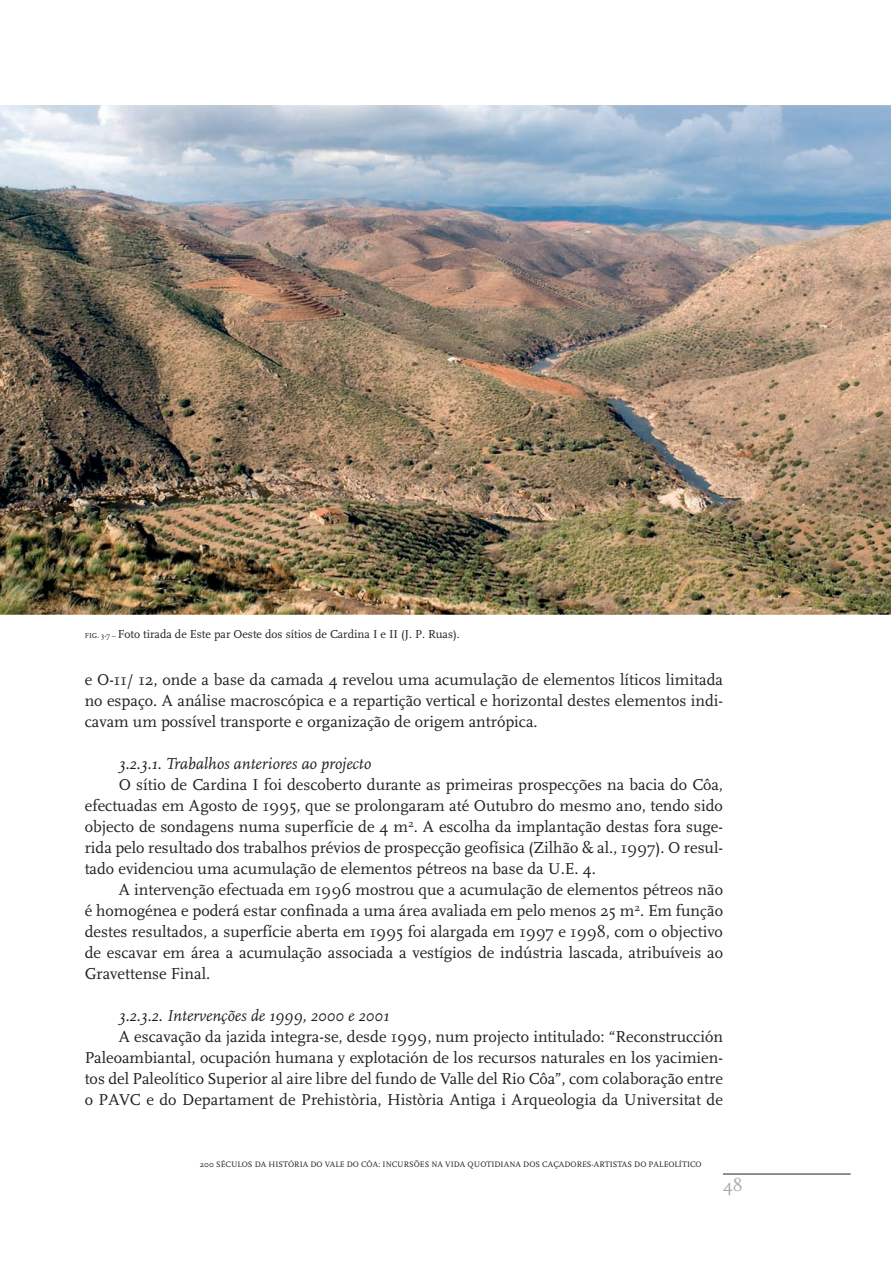
<style>
.page{position:relative;width:891px;height:1263px;background:#fff}
.page>*{position:absolute;margin:0;border:0;box-sizing:border-box;transform-origin:0 0}
.t1{font:18px "Scala";color:#a8a9ad}
.t2{font:16.5px/21px "Scala";color:#231f20;text-align:justify}
.t3{font:italic 16.5px "Scala";color:#231f20}
.t4{font:12px "Scala";color:#231f20}
.t5{font:8.25px "Scala";color:#231f20}
.s1{font-size:7.5px}
</style>
<div class="page">
<hr style="left:722px;top:1173px;width:128px;height:1px;background:#231f20">
<img style="left:0;top:105px;width:890px;height:509px">
<p class="t4" style="left:85px;top:629px;width:376px"><span class="s1">FIG. 3-7 –</span> Foto tirada de Este par Oeste dos sítios de Cardina I e II (J. P. Ruas).</p>
<p class="t2" style="left:85px;top:670px;width:639px">e O-11/ 12, onde a base da camada 4 revelou uma acumulação de elementos líticos limitada no espaço. A análise macroscópica e a repartição vertical e horizontal destes elementos indi&shy;cavam um possível transporte e organização de origem antrópica.</p>
<p class="t3" style="left:119px;top:757px;width:254px">3.2.3.1. Trabalhos anteriores ao projecto</p>
<p class="t2" style="left:85px;top:775px;width:639px;text-indent:34px">O sítio de Cardina I foi descoberto durante as primeiras prospecções na bacia do Côa, efectuadas em Agosto de 1995, que se prolongaram até Outubro do mesmo ano, tendo sido objecto de sondagens numa superfície de 4 m<sup>2</sup>. A escolha da implantação destas fora suge&shy;rida pelo resultado dos trabalhos prévios de prospecção geofísica (Zilhão &amp; al., 1997). O resul&shy;tado evidenciou uma acumulação de elementos pétreos na base da U.E. 4.</p>
<p class="t2" style="left:85px;top:880px;width:639px;text-indent:34px">A intervenção efectuada em 1996 mostrou que a acumulação de elementos pétreos não é homogénea e poderá estar confinada a uma área avaliada em pelo menos 25 m<sup>2</sup>. Em função destes resultados, a superfície aberta em 1995 foi alargada em 1997 e 1998, com o objectivo de escavar em área a acumulação associada a vestígios de indústria lascada, atribuíveis ao Gravettense Final.</p>
<p class="t3" style="left:119px;top:1009px;width:272px">3.2.3.2. Intervenções de 1999, 2000 e 2001</p>
<p class="t2" style="left:85px;top:1027px;width:639px;text-indent:34px">A escavação da jazida integra-se, desde 1999, num projecto intitulado: “Reconstrucción Paleoambiantal, ocupación humana y explotación de los recursos naturales en los yacimien&shy;tos del Paleolítico Superior al aire libre del fundo de Valle del Rio Côa”, com colaboração entre o PAVC e do Departament de Prehistòria, Història Antiga i Arqueologia da Universitat de</p>
<p class="t5" style="left:200px;top:1160px;width:503px">200 SÉCULOS DA HISTÓRIA DO VALE DO CÔA: INCURSÕES NA VIDA QUOTIDIANA DOS CAÇADORES-ARTISTAS DO PALEOLÍTICO</p>
<p class="t1" style="left:722px;top:1177px;width:21px">48</p>
</div>
